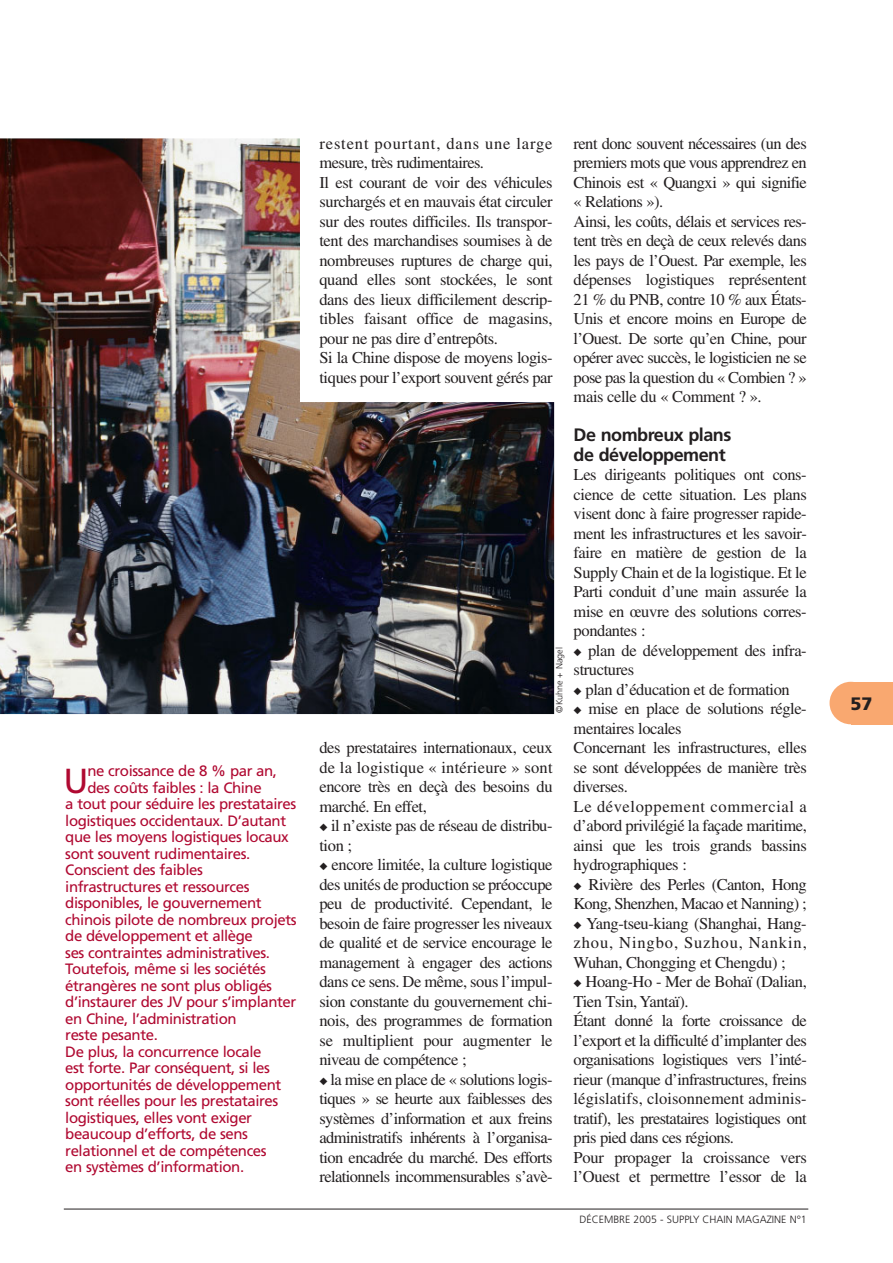
<style>
.page{position:relative;width:893px;height:1263px;background:#fff}
.page>*{position:absolute;margin:0;border:0;box-sizing:border-box;transform-origin:0 0}
.t1{font:34.8px "Frutiger";color:#b00931}
.t2{font:700 18px/19.5px "Frutiger";letter-spacing:-.03em;color:#231f20}
.t3{font:900 18px "Frutiger";color:#231f20}
.t4{font:16.5px/19.5px "Times";letter-spacing:-.025em;color:#231f20}
.t5{font:15px "Frutiger";letter-spacing:-.03em;color:#b00931}
.t6{font:300 10.5px "Frutiger";color:#231f20}
.t7{font:300 9px "Frutiger";color:#231f20}
</style>
<div class="page">
<div style="left:829px;top:682px;width:43px;height:42px;background:#f9a870;border-radius:50%"></div>
<div style="left:851px;top:682px;width:41px;height:42px;background:#f9a870"></div>
<hr style="left:64px;top:1209px;width:744px;height:1px;background:#231f20">
<img style="left:0;top:138px;width:554px;height:576px">
<h1 class="t1" style="left:63px;top:767px;width:27px">U</h1>
<p class="t5" style="left:87px;top:765px;width:191px">ne croissance de 8 % par an,</p>
<p class="t5" style="left:87px;top:782px;width:176px">des coûts faibles : la Chine</p>
<p class="t5" style="left:65px;top:798px;width:232px">a tout pour séduire les prestataires</p>
<p class="t5" style="left:65px;top:815px;width:222px">logistiques occidentaux. D’autant</p>
<p class="t5" style="left:65px;top:831px;width:225px">que les moyens logistiques locaux</p>
<p class="t5" style="left:65px;top:848px;width:186px">sont souvent rudimentaires.</p>
<p class="t5" style="left:65px;top:864px;width:139px">Conscient des faibles</p>
<p class="t5" style="left:65px;top:881px;width:186px">infrastructures et ressources</p>
<p class="t5" style="left:65px;top:897px;width:198px">disponibles, le gouvernement</p>
<p class="t5" style="left:65px;top:914px;width:233px">chinois pilote de nombreux projets</p>
<p class="t5" style="left:65px;top:930px;width:189px">de développement et allège</p>
<p class="t5" style="left:65px;top:947px;width:206px">ses contraintes administratives.</p>
<p class="t5" style="left:65px;top:963px;width:202px">Toutefois, même si les sociétés</p>
<p class="t5" style="left:65px;top:980px;width:208px">étrangères ne sont plus obligés</p>
<p class="t5" style="left:65px;top:996px;width:232px">d’instaurer des JV pour s’implanter</p>
<p class="t5" style="left:65px;top:1013px;width:173px">en Chine, l’administration</p>
<p class="t5" style="left:65px;top:1029px;width:94px">reste pesante.</p>
<p class="t5" style="left:65px;top:1046px;width:198px">De plus, la concurrence locale</p>
<p class="t5" style="left:65px;top:1062px;width:206px">est forte. Par conséquent, si les</p>
<p class="t5" style="left:65px;top:1079px;width:217px">opportunités de développement</p>
<p class="t5" style="left:65px;top:1095px;width:214px">sont réelles pour les prestataires</p>
<p class="t5" style="left:65px;top:1112px;width:188px">logistiques, elles vont exiger</p>
<p class="t5" style="left:65px;top:1128px;width:184px">beaucoup d’efforts, de sens</p>
<p class="t5" style="left:65px;top:1145px;width:203px">relationnel et de compétences</p>
<p class="t5" style="left:65px;top:1161px;width:180px">en systèmes d’information.</p>
<p class="t4" style="left:319px;top:135px;width:235px">restent pourtant, dans une large mesure, très rudimentaires.<br>Il est courant de voir des véhicules surchargés et en mauvais état circuler sur des routes difficiles. Ils transpor&shy;tent des marchandises soumises à de nombreuses ruptures de charge qui, quand elles sont stockées, le sont dans des lieux difficilement descrip&shy;tibles faisant office de magasins, pour ne pas dire d’entrepôts.<br>Si la Chine dispose de moyens logis&shy;tiques pour l’export souvent gérés par</p>
<p class="t7" style="left:555px;top:713px;width:67px;rotate:-90deg">©Kuhne + Nagel</p>
<p class="t4" style="left:319px;top:739px;width:235px;text-align:justify">des prestataires internationaux, ceux de la logistique « intérieure » sont encore très en deçà des besoins du marché. En effet,</p>
<p class="t4" style="left:319px;top:817px;width:235px">◆ il n’existe pas de réseau de distribu&shy;tion ;</p>
<p class="t4" style="left:319px;top:856px;width:235px;text-align:justify">◆ encore limitée, la culture logistique des unités de production se préoccupe peu de productivité. Cependant, le besoin de faire progresser les niveaux de qualité et de service encourage le management à engager des actions dans ce sens. De même, sous l’impul&shy;sion constante du gouvernement chi&shy;nois, des programmes de formation se multiplient pour augmenter le niveau de compétence ;</p>
<p class="t4" style="left:319px;top:1071px;width:235px;text-align:justify">◆ la mise en place de « solutions logis&shy;tiques » se heurte aux faiblesses des systèmes d’information et aux freins administratifs inhérents à l’organisa&shy;tion encadrée du marché. Des efforts relationnels incommensurables s’avè-</p>
<p class="t4" style="left:573px;top:135px;width:235px">rent donc souvent nécessaires (un des premiers mots que vous apprendrez en Chinois est « Quangxi » qui signifie « Relations »).<br>Ainsi, les coûts, délais et services res&shy;tent très en deçà de ceux relevés dans les pays de l’Ouest. Par exemple, les dépenses logistiques représentent 21 % du PNB, contre 10 % aux États-Unis et encore moins en Europe de l’Ouest. De sorte qu’en Chine, pour opérer avec succès, le logisticien ne se pose pas la question du « Combien ? » mais celle du « Comment ? ».</p>
<p class="t2" style="left:573px;top:426px;width:159px">De nombreux plans de développement</p>
<p class="t4" style="left:573px;top:466px;width:235px;text-align:justify">Les dirigeants politiques ont cons&shy;cience de cette situation. Les plans visent donc à faire progresser rapide&shy;ment les infrastructures et les savoir&shy;faire en matière de gestion de la Supply Chain et de la logistique. Et le Parti conduit d’une main assurée la mise en œuvre des solutions corres&shy;pondantes :</p>
<p class="t4" style="left:573px;top:642px;width:235px">◆ plan de développement des infra&shy;structures</p>
<p class="t4" style="left:573px;top:681px;width:218px">◆ plan d’éducation et de formation</p>
<p class="t4" style="left:573px;top:700px;width:235px">◆ mise en place de solutions régle&shy;mentaires locales<br>Concernant les infrastructures, elles se sont développées de manière très diverses.<br>Le développement commercial a d’abord privilégié la façade maritime, ainsi que les trois grands bassins hydrographiques :</p>
<p class="t4" style="left:573px;top:876px;width:235px">◆ Rivière des Perles (Canton, Hong<br>Kong, Shenzhen, Macao et Nanning) ;</p>
<p class="t4" style="left:573px;top:915px;width:235px;text-align:justify">◆ Yang-tseu-kiang (Shanghai, Hang&shy;zhou, Ningbo, Suzhou, Nankin, Wuhan, Chongging et Chengdu) ;</p>
<p class="t4" style="left:573px;top:973px;width:235px">◆ Hoang-Ho - Mer de Bohaï (Dalian, Tien Tsin, Yantaï).<br>Étant donné la forte croissance de l’export et la difficulté d’implanter des organisations logistiques vers l’inté&shy;rieur (manque d’infrastructures, freins législatifs, cloisonnement adminis&shy;tratif), les prestataires logistiques ont pris pied dans ces régions.<br>Pour propager la croissance vers l’Ouest et permettre l’essor de la</p>
<p class="t6" style="left:579px;top:1215px;width:229px">DÉCEMBRE 2005 - SUPPLY CHAIN MAGAZINE N°1</p>
<p class="t3" style="left:850px;top:697px;width:24px">57</p>
</div>
